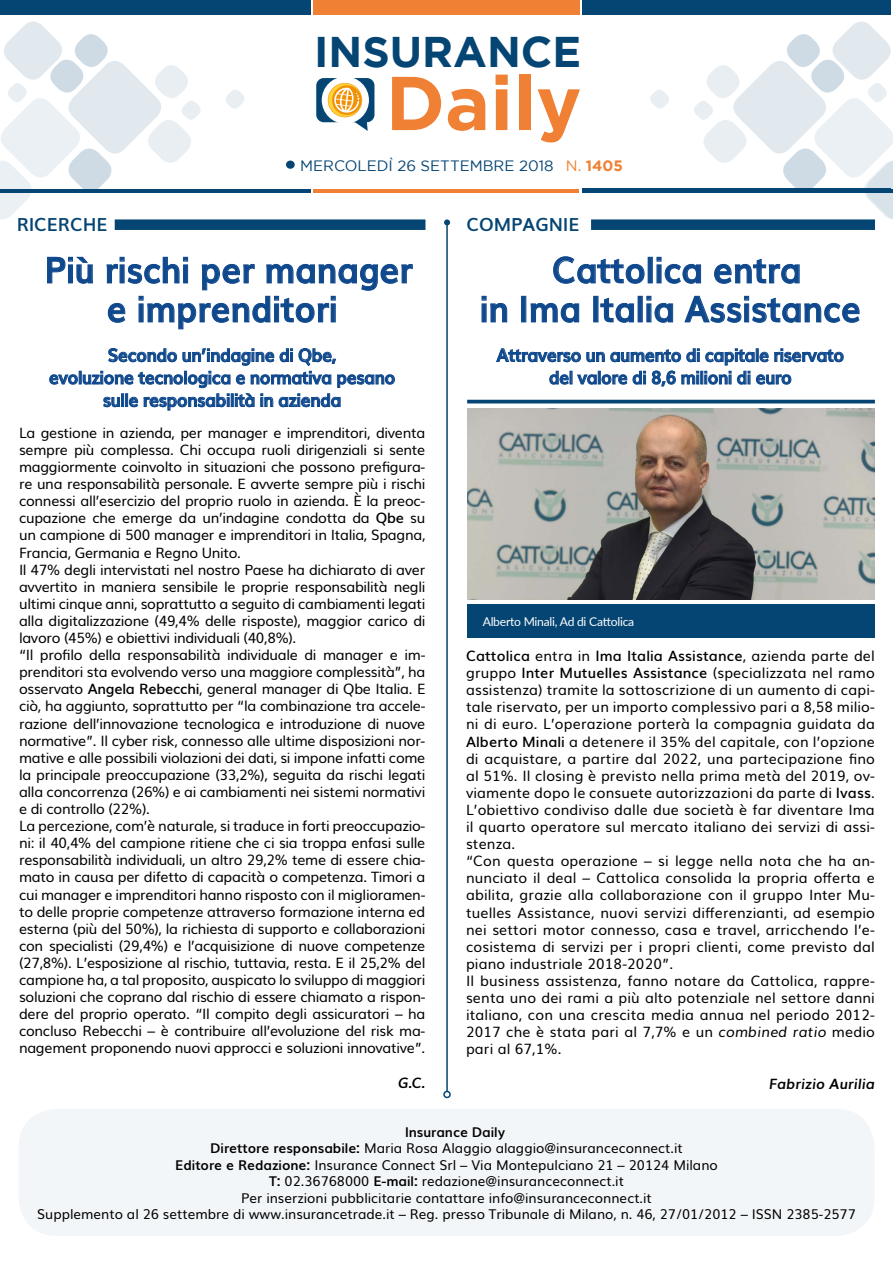
<style>
.page{position:relative;width:893px;height:1263px;background:#fff}
.page>*{position:absolute;margin:0;border:0;box-sizing:border-box;transform-origin:0 0}
.t1{font:700 76.05px "Gotham";color:#f08033}
.t2{font:700 42.9px "Gotham";color:#054573}
.t3{font:700 36px/39px "Muli";color:#0f488c;text-align:center;scale:.95 1}
.t4{font:700 18px/22.5px "Muli";letter-spacing:-.02em;color:#0f488c;text-align:center;scale:.95 1}
.t5{font:700 18px "Muli";color:#054573}
.t6{font:15px "Gotham";color:#054573}
.t7{font:14.25px/17.1px "Muli";letter-spacing:-.02em;color:#000}
.t8{font:14.25px/17.1px "Muli";letter-spacing:.01em;color:#000}
.t9{font:italic 700 14.25px "Muli";letter-spacing:.01em;color:#000}
.t10{font:13.5px "Muli";color:#000}
.t11{font:700 13.5px "Muli";color:#000}
.t12{font:12.15px "Lato";letter-spacing:-.02em;color:#fff}
.s1{color:#f08033}
.s2{font-weight:700;color:#f08033}
.s3{font-weight:600}
.s4{font-style:italic}
.s5{font-weight:700}
</style>
<div class="page">
<div style="left:0;top:0;width:310px;height:15px;background:#054573"></div>
<div style="left:583px;top:0;width:308px;height:14px;background:#054573"></div>
<div style="left:313px;top:0;width:267px;height:15px;background:#f08033"></div>
<hr style="left:0;top:189px;width:310px;height:3px;background:#054573">
<hr style="left:583px;top:188px;width:308px;height:4px;background:#054573">
<hr style="left:314px;top:189px;width:265px;height:3px;background:#f08033">
<div style="left:316px;top:78px;width:58px;height:44px;background:#054573;border-radius:8px"></div>
<div style="left:322px;top:77px;width:47px;height:47px;background:#fff;border-radius:50%"></div>
<svg style="left:328px;top:83px;width:40px;height:48px"></svg>
<div style="left:286px;top:161px;width:9px;height:8px;background:#054573;border-radius:50%"></div>
<svg style="left:225px;top:90px;width:20px;height:19px"></svg>
<svg style="left:650px;top:90px;width:19px;height:19px"></svg>
<svg style="left:0;top:21px;width:203px;height:203px"></svg>
<svg style="left:691px;top:14px;width:202px;height:205px"></svg>
<div style="left:18px;top:1109px;width:857px;height:127px;background:#f3f6f8;border-radius:38px"></div>
<img style="left:467px;top:409px;width:408px;height:191px">
<hr style="left:467px;top:400px;width:408px;height:3px;background:#054573">
<svg style="left:47px;top:257px;width:46px;height:27px"></svg>
<svg style="left:106px;top:257px;width:307px;height:73px"></svg>
<div style="left:331px;top:303px;width:5px;height:19px;border:1px solid #0f488c"></div>
<svg style="left:49px;top:348px;width:346px;height:62px"></svg>
<svg style="left:553px;top:256px;width:92px;height:28px"></svg>
<div style="left:648px;top:257px;width:5px;height:26px;border:1px solid #0f488c"></div>
<svg style="left:657px;top:257px;width:44px;height:27px"></svg>
<svg style="left:714px;top:258px;width:86px;height:26px"></svg>
<svg style="left:482px;top:296px;width:25px;height:27px"></svg>
<div style="left:521px;top:296px;width:5px;height:26px;border:1px solid #0f488c"></div>
<svg style="left:530px;top:303px;width:49px;height:20px"></svg>
<div style="left:593px;top:296px;width:5px;height:26px;border:1px solid #0f488c"></div>
<svg style="left:600px;top:297px;width:34px;height:26px"></svg>
<div style="left:638px;top:296px;width:5px;height:26px;border:1px solid #0f488c"></div>
<svg style="left:647px;top:296px;width:26px;height:27px"></svg>
<svg style="left:684px;top:296px;width:176px;height:27px"></svg>
<svg style="left:496px;top:348px;width:203px;height:14px"></svg>
<svg style="left:705px;top:348px;width:139px;height:17px"></svg>
<svg style="left:549px;top:371px;width:78px;height:14px"></svg>
<svg style="left:633px;top:371px;width:13px;height:14px"></svg>
<svg style="left:652px;top:371px;width:79px;height:15px"></svg>
<svg style="left:737px;top:371px;width:13px;height:14px"></svg>
<svg style="left:756px;top:374px;width:35px;height:11px"></svg>
<div style="left:115px;top:219px;width:310px;height:11px;background:#054573"></div>
<div style="left:591px;top:219px;width:284px;height:11px;background:#054573"></div>
<hr style="left:446px;top:222px;width:2px;height:869px;background:#054573">
<svg style="left:444px;top:219px;width:6px;height:6px"></svg>
<div style="left:443px;top:1091px;width:8px;height:7px;border:2px solid #054573;border-radius:50%"></div>
<div style="left:467px;top:604px;width:408px;height:34px;background:#054573"></div>
<h2 class="t2" style="left:314px;top:27px;width:269px">INSURANCE</h2>
<h1 class="t1" style="left:386px;top:59px;width:197px">Daily</h1>
<p class="t6" style="left:300px;top:157px;width:324px">MERCOLEDÌ 26 SETTEMBRE 2018 <span class="s1">N.</span> <span class="s2">1405</span></p>
<p class="t5" style="left:17px;top:210px;width:92px">RICERCHE</p>
<p class="t5" style="left:466px;top:210px;width:114px">COMPAGNIE</p>
<h3 class="t3" style="left:44px;top:248px;width:389px">Più rischi per manager e imprenditori</h3>
<p class="t4" style="left:49px;top:343px;width:366px">Secondo un’indagine di Qbe,<br>evoluzione tecnologica e normativa pesano sulle responsabilità in azienda</p>
<p class="t7" style="left:19px;top:423px;width:408px">La gestione in azienda, per manager e imprenditori, diventa sempre più complessa. Chi occupa ruoli dirigenziali si sente maggiormente coinvolto in situazioni che possono prefigura&shy;re una responsabilità personale. E avverte sempre più i rischi connessi all’esercizio del proprio ruolo in azienda. È la preoc&shy;cupazione che emerge da un’indagine condotta da <span class="s3">Qbe</span> su un campione di 500 manager e imprenditori in Italia, Spagna, Francia, Germania e Regno Unito.<br>Il 47% degli intervistati nel nostro Paese ha dichiarato di aver avvertito in maniera sensibile le proprie responsabilità negli ultimi cinque anni, soprattutto a seguito di cambiamenti legati alla digitalizzazione (49,4% delle risposte), maggior carico di lavoro (45%) e obiettivi individuali (40,8%).<br>“Il profilo della responsabilità individuale di manager e im&shy;prenditori sta evolvendo verso una maggiore complessità”, ha osservato <span class="s3">Angela Rebecchi</span>, general manager di Qbe Italia. E ciò, ha aggiunto, soprattutto per “la combinazione tra accele&shy;razione dell’innovazione tecnologica e introduzione di nuove normative”. Il cyber risk, connesso alle ultime disposizioni nor&shy;mative e alle possibili violazioni dei dati, si impone infatti come la principale preoccupazione (33,2%), seguita da rischi legati alla concorrenza (26%) e ai cambiamenti nei sistemi normativi e di controllo (22%).<br>La percezione, com’è naturale, si traduce in forti preoccupazio&shy;ni: il 40,4% del campione ritiene che ci sia troppa enfasi sulle responsabilità individuali, un altro 29,2% teme di essere chia&shy;mato in causa per difetto di capacità o competenza. Timori a cui manager e imprenditori hanno risposto con il miglioramen&shy;to delle proprie competenze attraverso formazione interna ed esterna (più del 50%), la richiesta di supporto e collaborazioni con specialisti (29,4%) e l’acquisizione di nuove competenze (27,8%). L’esposizione al rischio, tuttavia, resta. E il 25,2% del campione ha, a tal proposito, auspicato lo sviluppo di maggiori soluzioni che coprano dal rischio di essere chiamato a rispon&shy;dere del proprio operato. “Il compito degli assicuratori – ha concluso Rebecchi – è contribuire all’evoluzione del risk ma&shy;nagement proponendo nuovi approcci e soluzioni innovative”.</p>
<p class="t9" style="left:398px;top:1071px;width:29px">G.C.</p>
<h3 class="t3" style="left:480px;top:248px;width:403px">Cattolica entra<br>in Ima Italia Assistance</h3>
<p class="t4" style="left:497px;top:343px;width:367px">Attraverso un aumento di capitale riservato del valore di 8,6 milioni di euro</p>
<p class="t12" style="left:483px;top:613px;width:153px">Alberto Minali, Ad di Cattolica</p>
<p class="t8" style="left:466px;top:646px;width:410px"><span class="s3">Cattolica</span> entra in <span class="s3">Ima Italia Assistance</span>, azienda parte del gruppo <span class="s3">Inter Mutuelles Assistance</span> (specializzata nel ramo assistenza) tramite la sottoscrizione di un aumento di capi&shy;tale riservato, per un importo complessivo pari a 8,58 milio&shy;ni di euro. L’operazione porterà la compagnia guidata da <span class="s3">Alberto Minali</span> a detenere il 35% del capitale, con l’opzione di acquistare, a partire dal 2022, una partecipazione fino al 51%. Il closing è previsto nella prima metà del 2019, ov&shy;viamente dopo le consuete autorizzazioni da parte di <span class="s3">Ivass</span>.<br>L’obiettivo condiviso dalle due società è far diventare Ima il quarto operatore sul mercato italiano dei servizi di assi&shy;stenza.<br>“Con questa operazione – si legge nella nota che ha an&shy;nunciato il deal – Cattolica consolida la propria offerta e abilita, grazie alla collaborazione con il gruppo Inter Mu&shy;tuelles Assistance, nuovi servizi differenzianti, ad esempio nei settori motor connesso, casa e travel, arricchendo l’e&shy;cosistema di servizi per i propri clienti, come previsto dal piano industriale 2018-2020”.<br>Il business assistenza, fanno notare da Cattolica, rappre&shy;senta uno dei rami a più alto potenziale nel settore danni italiano, con una crescita media annua nel periodo 2012- 2017 che è stata pari al 7,7% e un <span class="s4">combined ratio</span> medio pari al 67,1%.</p>
<p class="t9" style="left:769px;top:1072px;width:107px">Fabrizio Aurilia</p>
<p class="t11" style="left:405px;top:1121px;width:102px">Insurance Daily</p>
<p class="t10" style="left:210px;top:1137px;width:474px"><span class="s5">Direttore responsabile:</span> Maria Rosa Alaggio alaggio@insuranceconnect.it</p>
<p class="t10" style="left:175px;top:1154px;width:544px"><span class="s5">Editore e Redazione:</span> Insurance Connect Srl – Via Montepulciano 21 – 20124 Milano</p>
<p class="t10" style="left:269px;top:1170px;width:356px"><span class="s5">T:</span> 02.36768000 <span class="s5">E-mail:</span> redazione@insuranceconnect.it</p>
<p class="t10" style="left:241px;top:1187px;width:412px">Per inserzioni pubblicitarie contattare info@insuranceconnect.it</p>
<p class="t10" style="left:37px;top:1203px;width:820px">Supplemento al 26 settembre di www.insurancetrade.it – Reg. presso Tribunale di Milano, n. 46, 27/01/2012 – ISSN 2385-2577</p>
</div>
